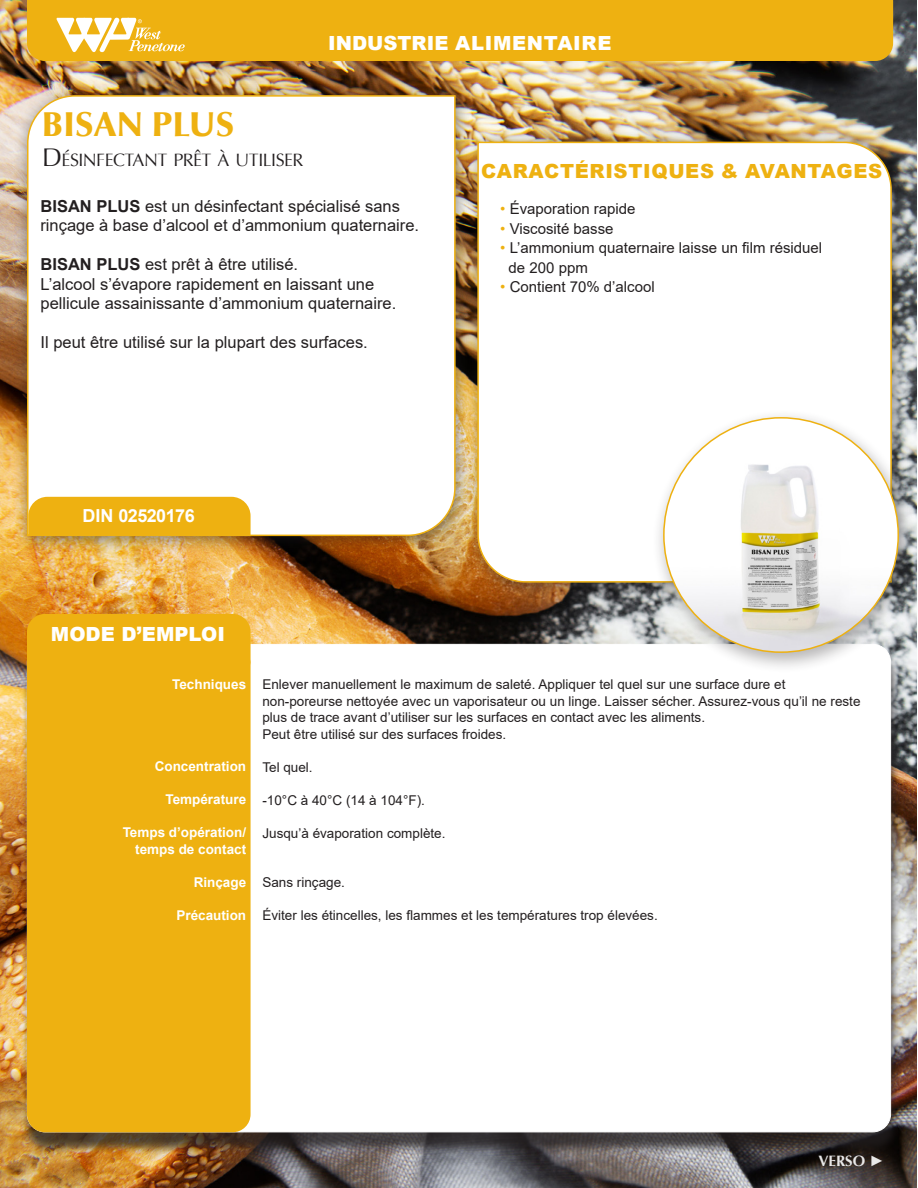
<style>
.page{position:relative;width:918px;height:1188px;background:#fff}
.page>*{position:absolute;margin:0;border:0;box-sizing:border-box;transform-origin:0 0}
.t1{font:900 34.5px "Optima LT Pro";color:#eeb111}
.t2{font:900 19.5px "Arial";letter-spacing:.035em;color:#eeb111}
.t3{font:900 19.5px "Arial";letter-spacing:.02em;color:#fff}
.t4{font:900 19.5px "Arial";color:#fff}
.t5{font:700 18px "Arial";letter-spacing:-.03em;color:#fff}
.t6{font:17.85px "Optima LT Pro";letter-spacing:-.03em;color:#231f20}
.t7{font:16.5px/19.5px "Arial";color:#231f20}
.t8{font:15px "Arial";color:#231f20}
.t9{font:700 15px "Optima LT Pro";color:#fff}
.t10{font:13.5px/16.5px "Arial";color:#231f20}
.t11{font:700 13.5px/16.5px "Arial";color:#fff;text-align:right}
.s1{font-size:25.5px}
.s2{font-weight:700}
.s3{color:#eeb111}
.s4{font-family:"Arial"}
</style>
<div class="page">
<img style="left:0;top:0;width:917px;height:1188px">
<div style="left:27px;top:0;width:866px;height:61px;background:#eeb111"></div>
<svg style="left:56px;top:16px;width:129px;height:36px"></svg>
<div style="left:21px;top:650px;width:880px;height:505px;background:#231f20;opacity:.75"></div>
<div style="left:27px;top:644px;width:864px;height:488px;background:#fff;border-radius:18px"></div>
<div style="left:27px;top:646px;width:224px;height:486px;background:#eeb111;border-radius:18px"></div>
<div style="left:27px;top:614px;width:224px;height:65px;background:#eeb111;border-radius:18px"></div>
<div style="left:13px;top:83px;width:459px;height:471px;background:#231f20;opacity:.5"></div>
<svg style="left:26px;top:94px;width:430px;height:443px"></svg>
<div style="left:465px;top:129px;width:445px;height:471px;background:#231f20;opacity:.5"></div>
<svg style="left:477px;top:141px;width:416px;height:442px"></svg>
<div style="left:652px;top:408px;width:265px;height:265px;background:#231f20;opacity:.33"></div>
<img style="left:664px;top:418px;width:234px;height:234px;border-radius:117px">
<div style="left:28px;top:497px;width:223px;height:38px;background:#eeb111"></div>
<h2 class="t3" style="left:328px;top:28px;width:285px">INDUSTRIE ALIMENTAIRE</h2>
<p class="t1" style="left:42px;top:102px;width:194px">BISAN PLUS</p>
<p class="t6" style="left:42px;top:149px;width:263px"><span class="s1">D</span>ÉSINFECTANT PRÊT À UTILISER</p>
<p class="t7" style="left:40px;top:196px;width:380px"><span class="s2">BISAN PLUS</span> est un désinfectant spécialisé sans rinçage à base d’alcool et d’ammonium quaternaire.</p>
<p class="t7" style="left:40px;top:254px;width:259px"><span class="s2">BISAN PLUS</span> est prêt à être utilisé.</p>
<p class="t7" style="left:40px;top:274px;width:335px">L’alcool s’évapore rapidement en laissant une</p>
<p class="t7" style="left:40px;top:293px;width:357px">pellicule assainissante d’ammonium quaternaire.</p>
<p class="t7" style="left:40px;top:332px;width:329px">Il peut être utilisé sur la plupart des surfaces.</p>
<p class="t5" style="left:82px;top:503px;width:114px">DIN 02520176</p>
<h2 class="t4" style="left:51px;top:620px;width:176px">MODE D’EMPLOI</h2>
<h2 class="t2" style="left:481px;top:157px;width:403px">CARACTÉRISTIQUES &amp; AVANTAGES</h2>
<p class="t8" style="left:500px;top:199px;width:137px"><span class="s3">•</span> Évaporation rapide</p>
<p class="t8" style="left:500px;top:218px;width:115px"><span class="s3">•</span> Viscosité basse</p>
<p class="t8" style="left:500px;top:238px;width:324px"><span class="s3">•</span> L’ammonium quaternaire laisse un film résiduel</p>
<p class="t8" style="left:509px;top:257px;width:81px">de 200 ppm</p>
<p class="t8" style="left:500px;top:277px;width:156px"><span class="s3">•</span> Contient 70% d’alcool</p>
<p class="t11" style="left:172px;top:676px;width:76px">Techniques</p>
<p class="t11" style="left:155px;top:758px;width:93px">Concentration</p>
<p class="t11" style="left:165px;top:791px;width:82px">Température</p>
<p class="t11" style="left:123px;top:824px;width:125px">Temps d’opération/ temps de contact</p>
<p class="t11" style="left:194px;top:874px;width:54px">Rinçage</p>
<p class="t11" style="left:176px;top:907px;width:71px">Précaution</p>
<p class="t10" style="left:262px;top:676px;width:525px">Enlever manuellement le maximum de saleté. Appliquer tel quel sur une surface dure et</p>
<p class="t10" style="left:262px;top:693px;width:600px">non-poreurse nettoyée avec un vaporisateur ou un linge. Laisser sécher. Assurez-vous qu’il ne reste plus de trace avant d’utiliser sur les surfaces en contact avec les aliments.</p>
<p class="t10" style="left:262px;top:726px;width:245px">Peut être utilisé sur des surfaces froides.</p>
<p class="t10" style="left:262px;top:759px;width:52px">Tel quel.</p>
<p class="t10" style="left:262px;top:792px;width:164px">-10°C à 40°C (14 à 104°F).</p>
<p class="t10" style="left:262px;top:825px;width:185px">Jusqu’à évaporation complète.</p>
<p class="t10" style="left:262px;top:874px;width:84px">Sans rinçage.</p>
<p class="t10" style="left:262px;top:907px;width:397px">Éviter les étincelles, les flammes et les températures trop élevées.</p>
<p class="t9" style="left:819px;top:1151px;width:67px">VERSO <span class="s4">►</span></p>
</div>
